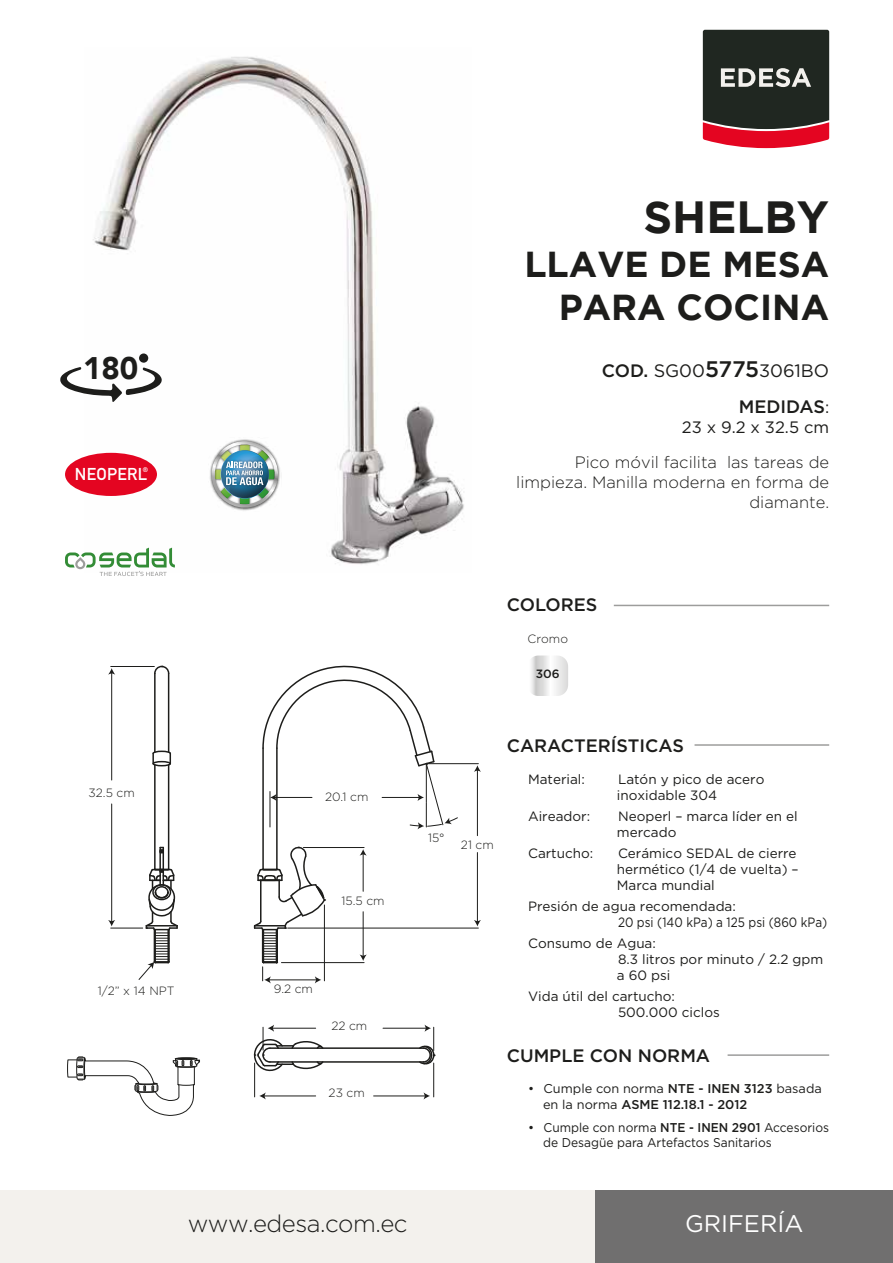
<style>
.page{position:relative;width:893px;height:1263px;background:#fff}
.page>*{position:absolute;margin:0;border:0;box-sizing:border-box;transform-origin:0 0}
.t1{font:700 45px "Gotham";color:#1d1d1b}
.t2{font:700 36px/43.2px "Gotham";color:#1d1d1b;text-align:right}
.t3{font:900 31.2px "Avenir";color:#1d1d1b}
.t4{font:300 24px "Gotham";letter-spacing:-.02em;color:#1d1d1b}
.t5{font:24px "Gotham";color:#fff}
.t6{font:500 18px/36.6px "Gotham";color:#1d1d1b;text-align:right}
.t7{font:700 16.95px "DIN Alternate";letter-spacing:.02em;color:#fff}
.t8{font:300 16.5px/19.8px "Gotham";color:#1d1d1b;text-align:right}
.t9{font:16.5px "Gotham";color:#1d1d1b}
.t10{font:13.5px/16.2px "Gotham";color:#1d1d1b}
.t11{font:12.75px/15.3px "Gotham";color:#1d1d1b}
.t12{font:300 12px "Gotham";color:#1d1d1b}
.t13{font:500 12px "Gotham";color:#1d1d1b}
.t14{font:700 6.6px "DIN Alternate";color:#fff}
.s1{font-weight:400}
.s2{font-size:22.5px}
.s3{font-weight:400;font-size:16.5px}
.s4{font-weight:500}
</style>
<div class="page">
<img style="left:84px;top:56px;width:380px;height:509px">
<div style="left:65px;top:453px;width:92px;height:43px;background:#e40521;border-radius:50%"></div>
<svg style="left:65px;top:548px;width:110px;height:28px"></svg>
<img style="left:208px;top:438px;width:74px;height:3px">
<img style="left:207px;top:441px;width:75px;height:71px">
<svg style="left:60px;top:367px;width:103px;height:35px"></svg>
<div style="left:139px;top:353px;width:9px;height:10px;background:#1d1d1b;border-radius:50%"></div>
<div style="left:0;top:1191px;width:893px;height:72px;background:#f3f1ed"></div>
<div style="left:595px;top:1191px;width:298px;height:72px;background:#706f6f"></div>
<hr style="left:728px;top:1054px;width:101px;height:2px;background:#9d9d9c">
<hr style="left:694px;top:744px;width:135px;height:2px;background:#9d9d9c">
<hr style="left:614px;top:605px;width:215px;height:1px;background:#9d9d9c">
<svg style="left:531px;top:655px;width:37px;height:41px"></svg>
<svg style="left:703px;top:30px;width:126px;height:118px;background:#523736"></svg>
<svg style="left:67px;top:1056px;width:133px;height:60px"></svg>
<hr style="left:262px;top:748px;width:2px;height:121px;background:#1d1d1b">
<hr style="left:276px;top:748px;width:2px;height:121px;background:#1d1d1b">
<hr style="left:270px;top:1047px;width:153px;height:2px;background:#1d1d1b">
<hr style="left:270px;top:1061px;width:153px;height:2px;background:#1d1d1b">
<hr style="left:154px;top:673px;width:2px;height:79px;background:#1d1d1b">
<hr style="left:154px;top:765px;width:2px;height:104px;background:#1d1d1b">
<hr style="left:168px;top:673px;width:1px;height:79px;background:#1d1d1b">
<hr style="left:168px;top:765px;width:1px;height:104px;background:#1d1d1b">
<div style="left:152px;top:761px;width:19px;height:5px;border:2px solid #1d1d1b;border-radius:50%"></div>
<svg style="left:152px;top:750px;width:19px;height:14px"></svg>
<svg style="left:161px;top:847px;width:2px;height:6px"></svg>
<hr style="left:163px;top:847px;width:1px;height:38px;background:#1d1d1b">
<hr style="left:159px;top:847px;width:2px;height:38px;background:#1d1d1b">
<hr style="left:281px;top:962px;width:83px;height:1px;background:#1d1d1b">
<hr style="left:303px;top:847px;width:61px;height:1px;background:#1d1d1b">
<hr style="left:363px;top:912px;width:1px;height:44px;background:#1d1d1b">
<svg style="left:360px;top:954px;width:7px;height:7px"></svg>
<hr style="left:363px;top:854px;width:1px;height:37px;background:#1d1d1b">
<svg style="left:360px;top:849px;width:6px;height:6px"></svg>
<hr style="left:254px;top:1063px;width:1px;height:34px;background:#1d1d1b">
<hr style="left:433px;top:1063px;width:1px;height:34px;background:#1d1d1b">
<hr style="left:264px;top:1095px;width:52px;height:1px;background:#1d1d1b">
<svg style="left:259px;top:1092px;width:7px;height:7px"></svg>
<hr style="left:374px;top:1095px;width:51px;height:1px;background:#1d1d1b">
<svg style="left:424px;top:1092px;width:6px;height:7px"></svg>
<hr style="left:383px;top:1028px;width:43px;height:1px;background:#1d1d1b">
<svg style="left:253px;top:1025px;width:72px;height:48px"></svg>
<svg style="left:418px;top:1025px;width:17px;height:40px"></svg>
<hr style="left:288px;top:928px;width:190px;height:1px;background:#1d1d1b">
<hr style="left:427px;top:763px;width:51px;height:1px;background:#1d1d1b">
<hr style="left:477px;top:852px;width:1px;height:70px;background:#1d1d1b">
<svg style="left:474px;top:920px;width:7px;height:6px"></svg>
<hr style="left:477px;top:770px;width:1px;height:66px;background:#1d1d1b">
<svg style="left:474px;top:765px;width:7px;height:7px"></svg>
<svg style="left:253px;top:845px;width:73px;height:138px"></svg>
<svg style="left:262px;top:665px;width:196px;height:164px"></svg>
<hr style="left:111px;top:928px;width:32px;height:1px;background:#1d1d1b">
<hr style="left:111px;top:666px;width:43px;height:1px;background:#1d1d1b">
<hr style="left:111px;top:804px;width:1px;height:118px;background:#1d1d1b">
<svg style="left:108px;top:920px;width:7px;height:6px"></svg>
<hr style="left:111px;top:673px;width:1px;height:107px;background:#1d1d1b">
<svg style="left:108px;top:668px;width:7px;height:6px"></svg>
<svg style="left:154px;top:665px;width:16px;height:10px"></svg>
<svg style="left:138px;top:867px;width:40px;height:113px"></svg>
<h3 class="t3" style="left:83px;top:342px;width:57px">180</h3>
<p class="t14" style="left:143px;top:465px;width:7px">®</p>
<p class="t7" style="left:75px;top:462px;width:74px">NEOPERL</p>
<h1 class="t1" style="left:643px;top:191px;width:187px">SHELBY</h1>
<h2 class="t2" style="left:524px;top:241px;width:306px">LLAVE DE MESA<br>PARA COCINA</h2>
<h3 class="t6" style="left:602px;top:352px;width:229px">COD. <span class="s1">SG00</span><span class="s2">5775</span><span class="s1">3061BO<br></span>MEDIDAS<span class="s3">:</span></h3>
<p class="t9" style="left:682px;top:417px;width:149px">23 x 9.2 x 32.5 cm</p>
<p class="t8" style="left:516px;top:452px;width:314px">Pico móvil facilita las tareas de limpieza. Manilla moderna en forma de diamante.</p>
<p class="t12" style="left:89px;top:785px;width:48px">32.5 cm</p>
<p class="t12" style="left:325px;top:789px;width:45px">20.1 cm</p>
<p class="t12" style="left:98px;top:983px;width:78px">1/2” x 14 NPT</p>
<p class="t12" style="left:342px;top:893px;width:45px">15.5 cm</p>
<p class="t12" style="left:274px;top:981px;width:41px">9.2 cm</p>
<p class="t12" style="left:331px;top:1018px;width:38px">22 cm</p>
<p class="t12" style="left:329px;top:1085px;width:38px">23 cm</p>
<h3 class="t6" style="left:507px;top:586px;width:92px">COLORES</h3>
<p class="t12" style="left:528px;top:631px;width:42px">Cromo</p>
<p class="t13" style="left:536px;top:666px;width:25px">306</p>
<p class="t12" style="left:428px;top:830px;width:18px">15°</p>
<p class="t12" style="left:461px;top:837px;width:34px">21 cm</p>
<h3 class="t6" style="left:507px;top:727px;width:179px">CARACTERÍSTICAS</h3>
<p class="t10" style="left:528px;top:771px;width:58px">Material:</p>
<p class="t10" style="left:617px;top:771px;width:149px">Latón y pico de acero inoxidable 304</p>
<p class="t10" style="left:528px;top:808px;width:64px">Aireador:</p>
<p class="t10" style="left:617px;top:808px;width:182px">Neoperl – marca líder en el mercado</p>
<p class="t10" style="left:528px;top:844px;width:67px">Cartucho:</p>
<p class="t10" style="left:617px;top:844px;width:183px">Cerámico SEDAL de cierre hermético (1/4 de vuelta) –<br>Marca mundial</p>
<p class="t10" style="left:618px;top:898px;width:211px;text-indent:-90px">Presión de agua recomendada:<br>20 psi (140 kPa) a 125 psi (860 kPa)</p>
<p class="t10" style="left:617px;top:934px;width:208px;text-indent:-89px">Consumo de Agua:<br>8.3 litros por minuto / 2.2 gpm a 60 psi</p>
<p class="t10" style="left:618px;top:988px;width:103px;text-indent:-90px">Vida útil del cartucho:<br>500.000 ciclos</p>
<h3 class="t6" style="left:507px;top:1037px;width:205px">CUMPLE CON NORMA</h3>
<p class="t11" style="left:543px;top:1081px;width:280px;text-indent:-15px">• Cumple con norma <span class="s4">NTE - INEN 3123</span> basada en la norma <span class="s4">ASME 112.18.1 - 2012</span></p>
<p class="t11" style="left:543px;top:1119px;width:288px;text-indent:-15px">• Cumple con norma <span class="s4">NTE - INEN 2901</span> Accesorios de Desagüe para Artefactos Sanitarios</p>
<h3 class="t4" style="left:188px;top:1208px;width:221px">www.edesa.com.ec</h3>
<h3 class="t5" style="left:685px;top:1208px;width:120px">GRIFERÍA</h3>
</div>
